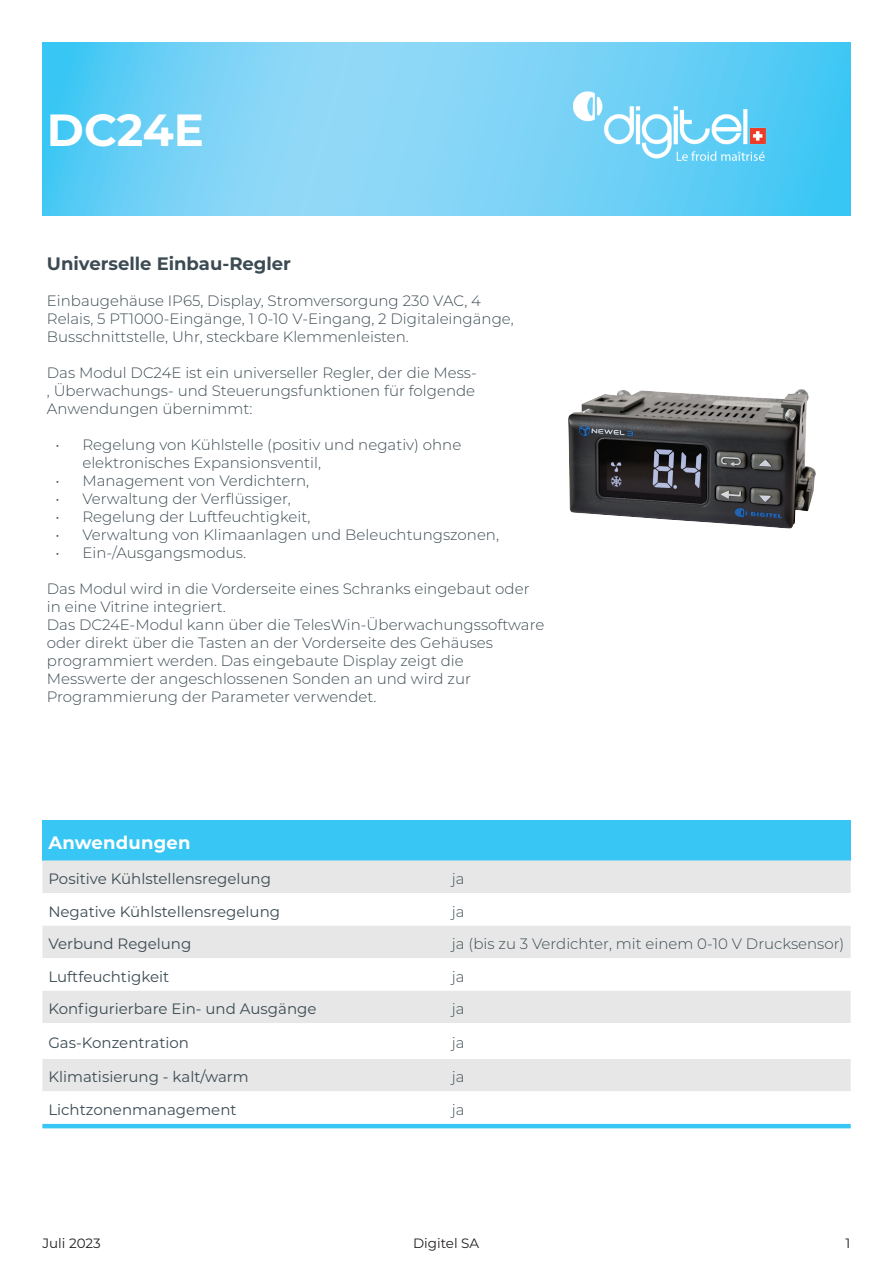
<style>
.page{position:relative;width:893px;height:1263px;background:#fff}
.page>*{position:absolute;margin:0;border:0;box-sizing:border-box;transform-origin:0 0}
.t1{font:700 45px "Montserrat";color:#fff}
.t2{font:700 18px "Montserrat";color:#3c4b53}
.t3{font:700 18px "Montserrat";letter-spacing:.01em;color:#fff}
.t4{font:300 15px/18px "Montserrat";color:#3c4b53}
.t5{font:15px "Montserrat";color:#3c4b53}
.t6{font:13.5px "Montserrat";color:#231f20}
</style>
<div class="page">
<svg style="left:43px;top:43px;width:807px;height:173px;background:#73d1f6"></svg>
<div style="left:42px;top:820px;width:809px;height:40px;background:#38c6f4"></div>
<div style="left:42px;top:860px;width:809px;height:33px;background:#e6e7e6"></div>
<svg style="left:42px;top:926px;width:809px;height:198px"></svg>
<hr style="left:42px;top:1124px;width:809px;height:4px;background:#38c6f4">
<img style="left:573px;top:82px;width:247px;height:94px">
<img style="left:569px;top:390px;width:246px;height:139px">
<h1 class="t1" style="left:47px;top:97px;width:159px">DC24E</h1>
<p class="t2" style="left:47px;top:250px;width:246px">Universelle Einbau-Regler</p>
<p class="t4" style="left:47px;top:291px;width:468px">Einbaugehäuse IP65, Display, Stromversorgung 230 VAC, 4<br>Relais, 5 PT1000-Eingänge, 1 0-10 V-Eingang, 2 Digitaleingänge,<br>Busschnittstelle, Uhr, steckbare Klemmenleisten.</p>
<p class="t4" style="left:47px;top:363px;width:431px;text-align:justify">Das Modul DC24E ist ein universeller Regler, der die Mess-, Überwachungs- und Steuerungsfunktionen für folgende Anwendungen übernimmt:</p>
<p class="t4" style="left:82px;top:435px;width:380px;text-indent:-27px">• Regelung von Kühlstelle (positiv und negativ) ohne elektronisches Expansionsventil,</p>
<p class="t4" style="left:55px;top:471px;width:255px">• Management von Verdichtern,</p>
<p class="t4" style="left:55px;top:489px;width:237px">• Verwaltung der Verflüssiger,</p>
<p class="t4" style="left:55px;top:507px;width:257px">• Regelung der Luftfeuchtigkeit,</p>
<p class="t4" style="left:55px;top:525px;width:445px">• Verwaltung von Klimaanlagen und Beleuchtungszonen,</p>
<p class="t4" style="left:55px;top:543px;width:192px">• Ein-/Ausgangsmodus.</p>
<p class="t4" style="left:47px;top:579px;width:499px">Das Modul wird in die Vorderseite eines Schranks eingebaut oder in eine Vitrine integriert.<br>Das DC24E-Modul kann über die TelesWin-Überwachungssoftware oder direkt über die Tasten an der Vorderseite des Gehäuses programmiert werden. Das eingebaute Display zeigt die Messwerte der angeschlossenen Sonden an und wird zur Programmierung der Parameter verwendet.</p>
<p class="t3" style="left:48px;top:829px;width:144px">Anwendungen</p>
<p class="t5" style="left:48px;top:868px;width:224px">Positive Kühlstellensregelung</p>
<p class="t4" style="left:452px;top:869px;width:14px">ja</p>
<p class="t5" style="left:48px;top:901px;width:233px">Negative Kühlstellensregelung</p>
<p class="t4" style="left:452px;top:902px;width:14px">ja</p>
<p class="t5" style="left:48px;top:933px;width:145px">Verbund Regelung</p>
<p class="t4" style="left:452px;top:934px;width:394px">ja (bis zu 3 Verdichter, mit einem 0-10 V Drucksensor)</p>
<p class="t5" style="left:48px;top:966px;width:122px">Luftfeuchtigkeit</p>
<p class="t4" style="left:452px;top:967px;width:14px">ja</p>
<p class="t5" style="left:48px;top:998px;width:270px">Konfigurierbare Ein- und Ausgänge</p>
<p class="t4" style="left:452px;top:999px;width:14px">ja</p>
<p class="t5" style="left:48px;top:1032px;width:142px">Gas-Konzentration</p>
<p class="t4" style="left:452px;top:1033px;width:14px">ja</p>
<p class="t5" style="left:48px;top:1067px;width:202px">Klimatisierung - kalt/warm</p>
<p class="t4" style="left:452px;top:1067px;width:14px">ja</p>
<p class="t5" style="left:48px;top:1099px;width:190px">Lichtzonenmanagement</p>
<p class="t4" style="left:452px;top:1100px;width:14px">ja</p>
<p class="t6" style="left:42px;top:1234px;width:60px">Juli 2023</p>
<p class="t6" style="left:413px;top:1234px;width:68px">Digitel SA</p>
<p class="t6" style="left:846px;top:1234px;width:6px">1</p>
</div>
